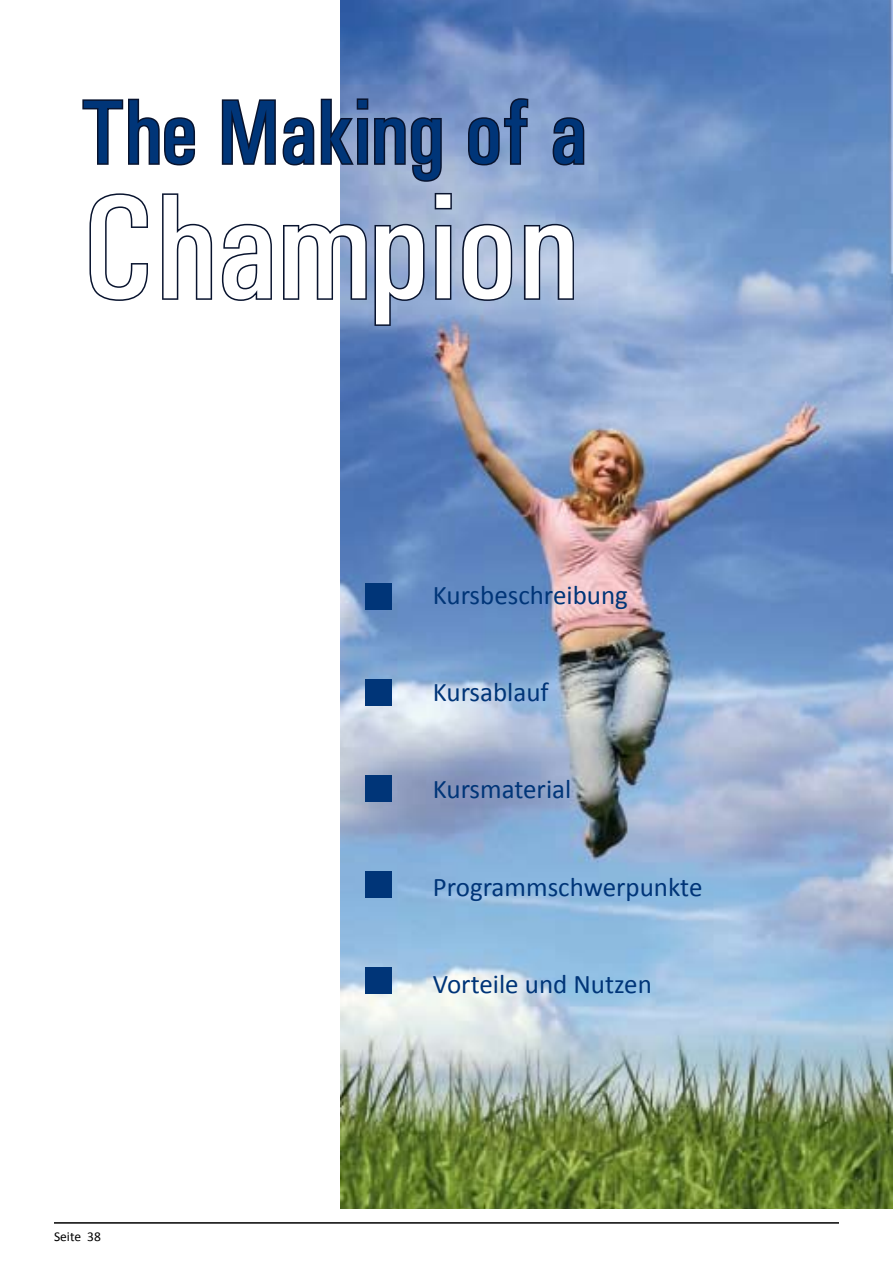
<style>
.page{position:relative;width:893px;height:1263px;background:#fff}
.page>*{position:absolute;margin:0;border:0;box-sizing:border-box;transform-origin:0 0}
.t1{font:500 condensed 150px "Univers";color:#fff}
.t2{font:500 condensed 91.5px "Univers";color:#003578}
.t3{font:27px "Calibri";color:#003578}
.t4{font:13.5px "Calibri";color:#000}
</style>
<div class="page">
<hr style="left:54px;top:1222px;width:785px;height:2px;background:#000">
<img style="left:340px;top:0;width:553px;height:1209px">
<div style="left:365px;top:584px;width:26px;height:26px;background:#003578"></div>
<div style="left:365px;top:679px;width:26px;height:26px;background:#003578"></div>
<div style="left:365px;top:775px;width:26px;height:26px;background:#003578"></div>
<div style="left:365px;top:872px;width:26px;height:26px;background:#003578"></div>
<div style="left:365px;top:968px;width:26px;height:26px;background:#003578"></div>
<svg style="left:82px;top:98px;width:113px;height:68px"></svg>
<svg style="left:221px;top:85px;width:222px;height:98px"></svg>
<svg style="left:466px;top:97px;width:64px;height:70px;background:#667da6"></svg>
<svg style="left:551px;top:116px;width:35px;height:51px;background:#586d93"></svg>
<svg style="left:89px;top:193px;width:59px;height:108px"></svg>
<svg style="left:162px;top:193px;width:51px;height:107px"></svg>
<svg style="left:221px;top:223px;width:51px;height:78px"></svg>
<svg style="left:283px;top:222px;width:143px;height:105px"></svg>
<svg style="left:433px;top:191px;width:20px;height:110px;background:#7385a3"></svg>
<svg style="left:461px;top:222px;width:53px;height:80px;background:#8898b4"></svg>
<svg style="left:522px;top:222px;width:53px;height:79px;background:#8495b2"></svg>
<h2 class="t2" style="left:81px;top:79px;width:508px">The Making of a</h2>
<h1 class="t1" style="left:81px;top:161px;width:500px">Champion</h1>
<p class="t3" style="left:433px;top:578px;width:197px">Kursbeschreibung</p>
<p class="t3" style="left:433px;top:675px;width:117px">Kursablauf</p>
<p class="t3" style="left:433px;top:773px;width:140px">Kursmaterial</p>
<p class="t3" style="left:433px;top:870px;width:271px">Programmschwerpunkte</p>
<p class="t4" style="left:54px;top:1228px;width:48px">Seite 38</p>
<p class="t3" style="left:433px;top:967px;width:220px">Vorteile und Nutzen</p>
</div>
